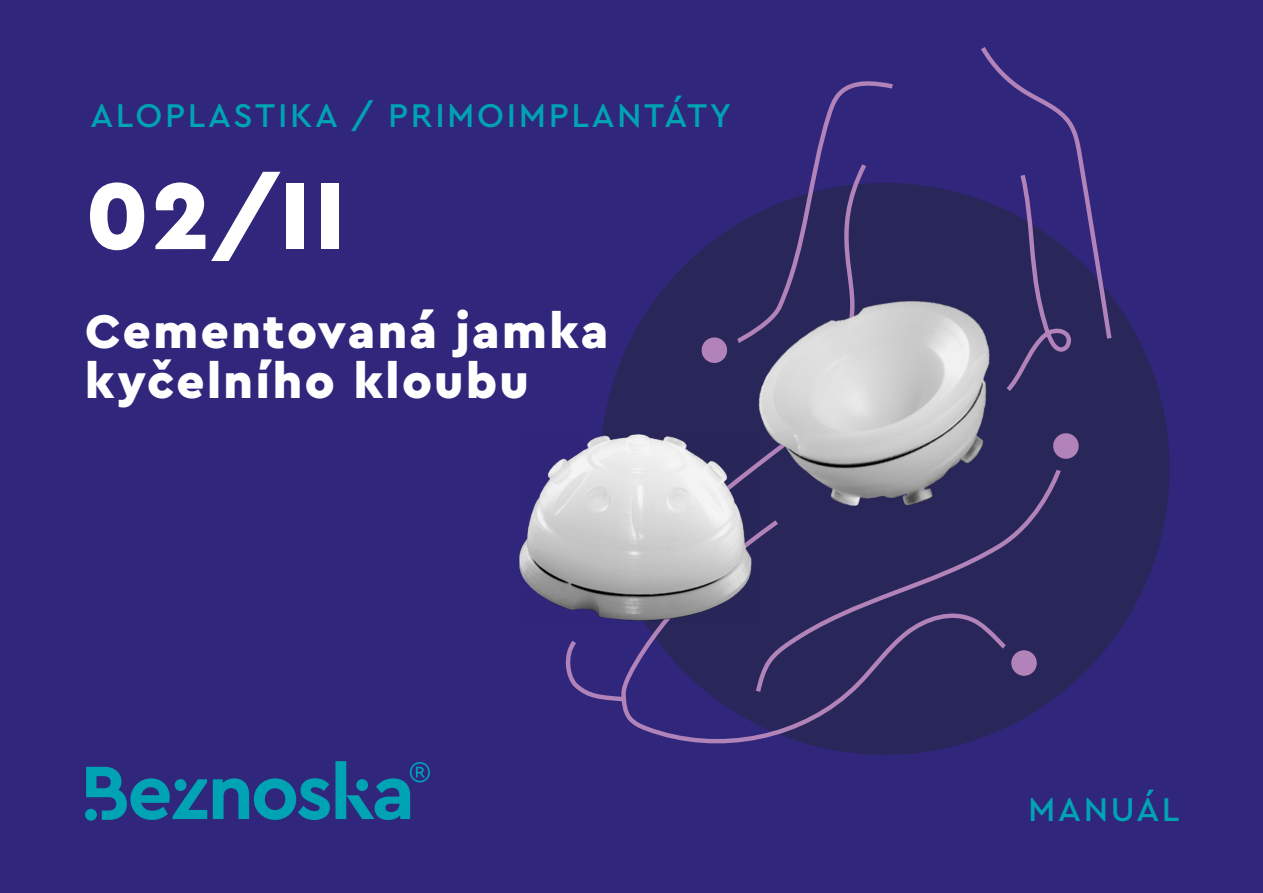
<style>
.page{position:relative;width:1263px;height:893px;background:#30277c}
.page>*{position:absolute;margin:0;border:0;box-sizing:border-box;transform-origin:0 0}
.t1{font:900 99px "Cera Pro";color:#fff}
.t2{font:900 49.5px/49.5px "Cera Pro";letter-spacing:.05em;color:#fff}
.t3{font:500 34.5px "Cera Pro";letter-spacing:.075em;color:#00a3b4}
</style>
<div class="page">
<svg style="left:213px;top:761px;width:217px;height:59px"></svg>
<div style="left:356px;top:779px;width:12px;height:12px;background:#00a3b4;border-radius:50%"></div>
<svg style="left:86px;top:767px;width:121px;height:53px"></svg>
<div style="left:601px;top:184px;width:568px;height:570px;background:#292659;border-radius:50%"></div>
<svg style="left:565px;top:47px;width:549px;height:708px"></svg>
<img style="left:727px;top:233px;width:322px;height:324px">
<svg style="left:688px;top:324px;width:52px;height:52px"></svg>
<svg style="left:1040px;top:420px;width:52px;height:52px"></svg>
<svg style="left:998px;top:637px;width:52px;height:52px"></svg>
<img style="left:519px;top:433px;width:235px;height:191px">
<p class="t3" style="left:90px;top:92px;width:642px">ALOPLASTIKA / PRIMOIMPLANTÁTY</p>
<h1 class="t1" style="left:85px;top:150px;width:261px">02/II</h1>
<h2 class="t2" style="left:85px;top:305px;width:525px">Cementovaná jamka kyčelního kloubu</h2>
<p class="t3" style="left:1028px;top:786px;width:153px">MANUÁL</p>
</div>
